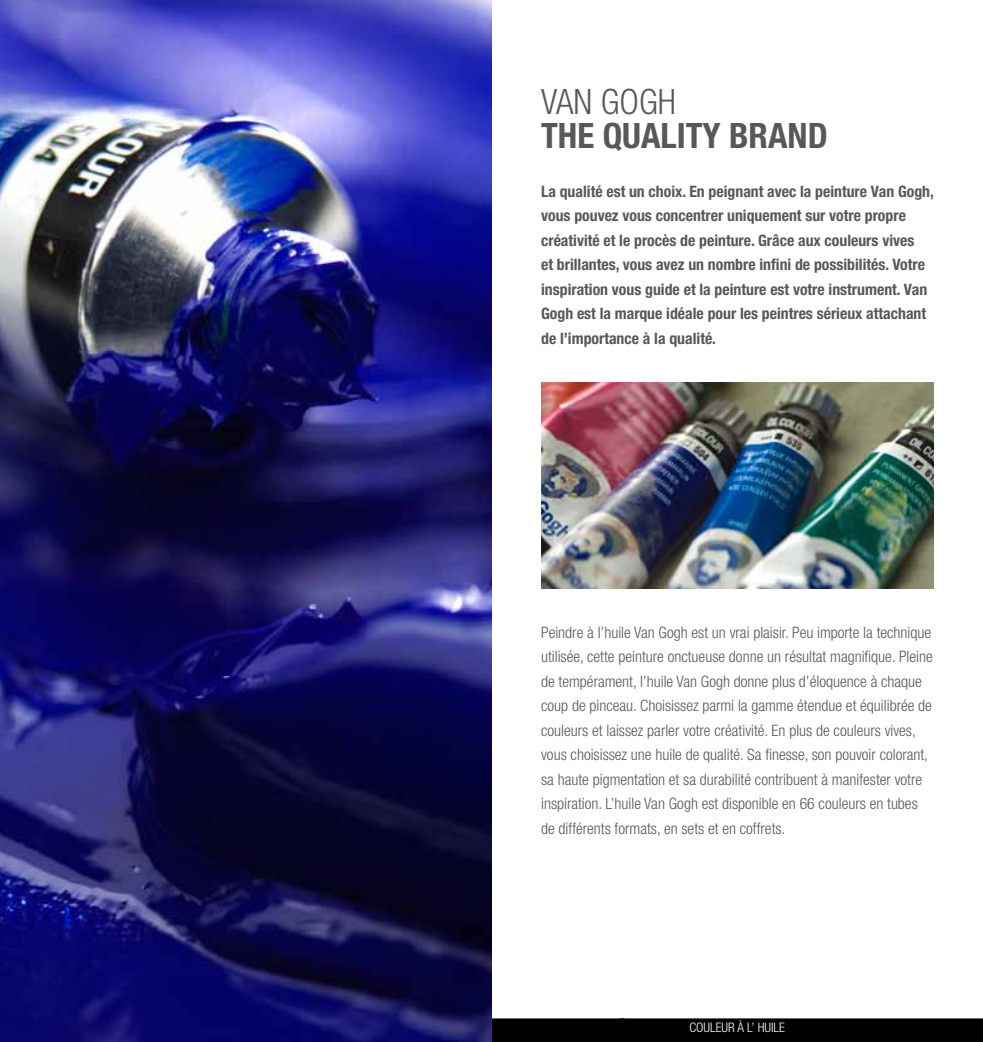
<style>
.page{position:relative;width:983px;height:1042px;background:#fff}
.page>*{position:absolute;margin:0;border:0;box-sizing:border-box;transform-origin:0 0}
.t1{font:700 condensed 35px "Helvetica Neue LT Std";color:#58585a}
.t2{font:300 condensed 35px "Helvetica Neue LT Std";color:#58585a}
.t3{font:300 condensed 15.75px/24.5px "Helvetica Neue LT Std";color:#58585a}
.t4{font:700 condensed 15.75px/24.5px "Helvetica Neue LT Std";color:#58585a}
.t5{font:300 condensed 13.12px "Helvetica Neue LT Std";color:#fff}
</style>
<div class="page">
<div style="left:620px;top:1018px;width:362px;height:24px;background:#000"></div>
<div style="left:491px;top:1018px;width:133px;height:24px;background:#000"></div>
<img style="left:0;top:0;width:491px;height:1042px">
<img style="left:541px;top:382px;width:392px;height:207px">
<h1 class="t2" style="left:541px;top:82px;width:136px">VAN GOGH</h1>
<h1 class="t1" style="left:541px;top:114px;width:288px">THE QUALITY BRAND</h1>
<p class="t4" style="left:541px;top:178px;width:394px">La qualité est un choix. En peignant avec la peinture Van Gogh, vous pouvez vous concentrer uniquement sur votre propre créativité et le procès de peinture. Grâce aux couleurs vives<br>et brillantes, vous avez un nombre infini de possibilités. Votre inspiration vous guide et la peinture est votre instrument. Van Gogh est la marque idéale pour les peintres sérieux attachant de l’importance à la qualité.</p>
<p class="t3" style="left:541px;top:620px;width:393px">Peindre à l’huile Van Gogh est un vrai plaisir. Peu importe la technique utilisée, cette peinture onctueuse donne un résultat magnifique. Pleine de tempérament, l’huile Van Gogh donne plus d’éloquence à chaque coup de pinceau. Choisissez parmi la gamme étendue et équilibrée de couleurs et laissez parler votre créativité. En plus de couleurs vives, vous choisissez une huile de qualité. Sa finesse, son pouvoir colorant, sa haute pigmentation et sa durabilité contribuent à manifester votre inspiration. L’huile Van Gogh est disponible en 66 couleurs en tubes de différents formats, en sets et en coffrets.</p>
<p class="t5" style="left:689px;top:1020px;width:97px">COULEUR À L’ HUILE</p>
</div>
